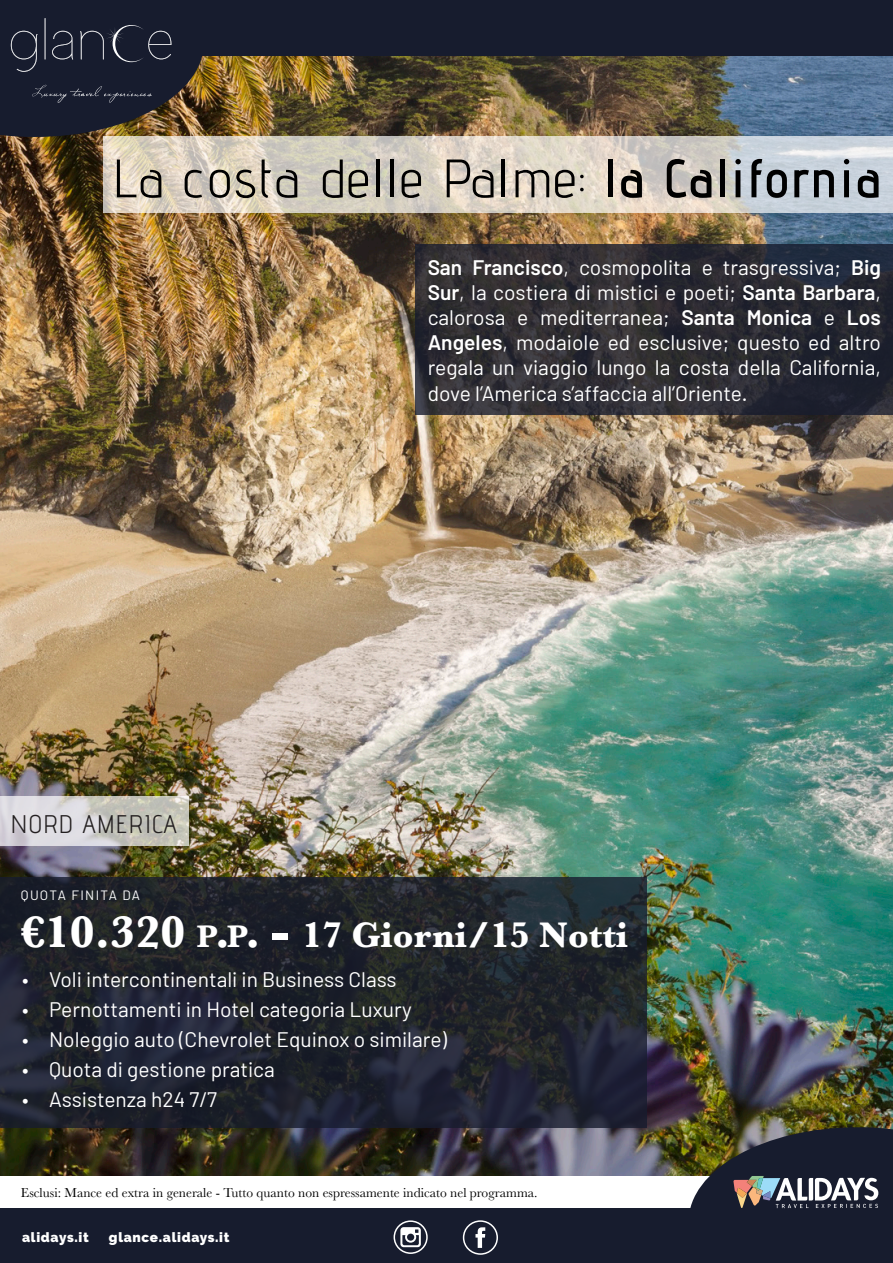
<style>
.page{position:relative;width:893px;height:1263px;background:#fff}
.page>*{position:absolute;margin:0;border:0;box-sizing:border-box;transform-origin:0 0}
.t1{font:54px "Advent Pro";letter-spacing:.04em;color:#000}
.t2{font:700 36.9px "Baskerville";color:#fff}
.t3{font:25.5px "Advent Pro";letter-spacing:.04em;color:#231f20}
.t4{font:21px/25.2px "Barlow";color:#fff;text-align:justify}
.t5{font:13.5px "Baskerville";color:#000}
.t6{font:900 13.5px "Raleway";letter-spacing:.05em;color:#fff}
.t7{font:13.5px "Barlow";letter-spacing:.095em;color:#fff}
.s1{font-weight:600}
.s2{font-size:46.2px}
.s3{font-size:32.25px}
.s4{font-size:52.8px}
</style>
<div class="page">
<img style="left:0;top:55px;width:893px;height:1121px">
<div style="left:0;top:1208px;width:893px;height:55px;background:#171c2e"></div>
<div style="left:0;top:0;width:893px;height:55px;background:#171c2e"></div>
<div style="left:394px;top:1220px;width:34px;height:34px;border:2px solid #fff;border-radius:50%"></div>
<svg style="left:400px;top:1227px;width:21px;height:20px"></svg>
<svg style="left:0;top:796px;width:189px;height:50px;background:#d0cfcd"></svg>
<svg style="left:0;top:877px;width:646px;height:250px;background:#20242d"></svg>
<div style="left:463px;top:1220px;width:35px;height:35px;border:2px solid #fff;border-radius:50%"></div>
<svg style="left:475px;top:1227px;width:10px;height:21px"></svg>
<img style="left:689px;top:1127px;width:204px;height:82px">
<svg style="left:0;top:18px;width:204px;height:119px"></svg>
<svg style="left:415px;top:244px;width:478px;height:171px;background:#2c2b33"></svg>
<svg style="left:103px;top:136px;width:790px;height:77px;background:#d7d2c9"></svg>
<p class="t1" style="left:113px;top:145px;width:769px">La costa delle Palme: <span class="s1">la California</span></p>
<p class="t3" style="left:11px;top:809px;width:168px">NORD AMERICA</p>
<p class="t7" style="left:21px;top:886px;width:121px">QUOTA FINITA DA</p>
<p class="t4" style="left:428px;top:254px;width:455px"><span class="s1">San Francisco</span>, cosmopolita e trasgressiva; <span class="s1">Big Sur</span>, la costiera di mistici e poeti; <span class="s1">Santa Barbara</span>, calorosa e mediterranea; <span class="s1">Santa Monica</span> e <span class="s1">Los Angeles</span>, modaiole ed esclusive; questo ed altro regala un viaggio lungo la costa della California, dove l’America s’affaccia all’Oriente.</p>
<p class="t2" style="left:21px;top:910px;width:609px"><span class="s2">€10.320</span> <span class="s3">p</span><span class="s2">.</span><span class="s3">p</span><span class="s2">.</span> <span class="s4">-</span> 17 Giorni/15 Notti</p>
<p class="t4" style="left:22px;top:967px;width:376px">• Voli intercontinentali in Business Class</p>
<p class="t4" style="left:22px;top:997px;width:391px">• Pernottamenti in Hotel categoria Luxury</p>
<p class="t4" style="left:22px;top:1027px;width:426px">• Noleggio auto (Chevrolet Equinox o similare)</p>
<p class="t4" style="left:22px;top:1057px;width:254px">• Quota di gestione pratica</p>
<p class="t4" style="left:22px;top:1087px;width:196px">• Assistenza h24 7/7</p>
<p class="t5" style="left:21px;top:1184px;width:518px">Esclusi: Mance ed extra in generale - Tutto quanto non espressamente indicato nel programma.</p>
<p class="t6" style="left:22px;top:1230px;width:68px">alidays.it</p>
<p class="t6" style="left:109px;top:1230px;width:122px">glance.alidays.it</p>
</div>
